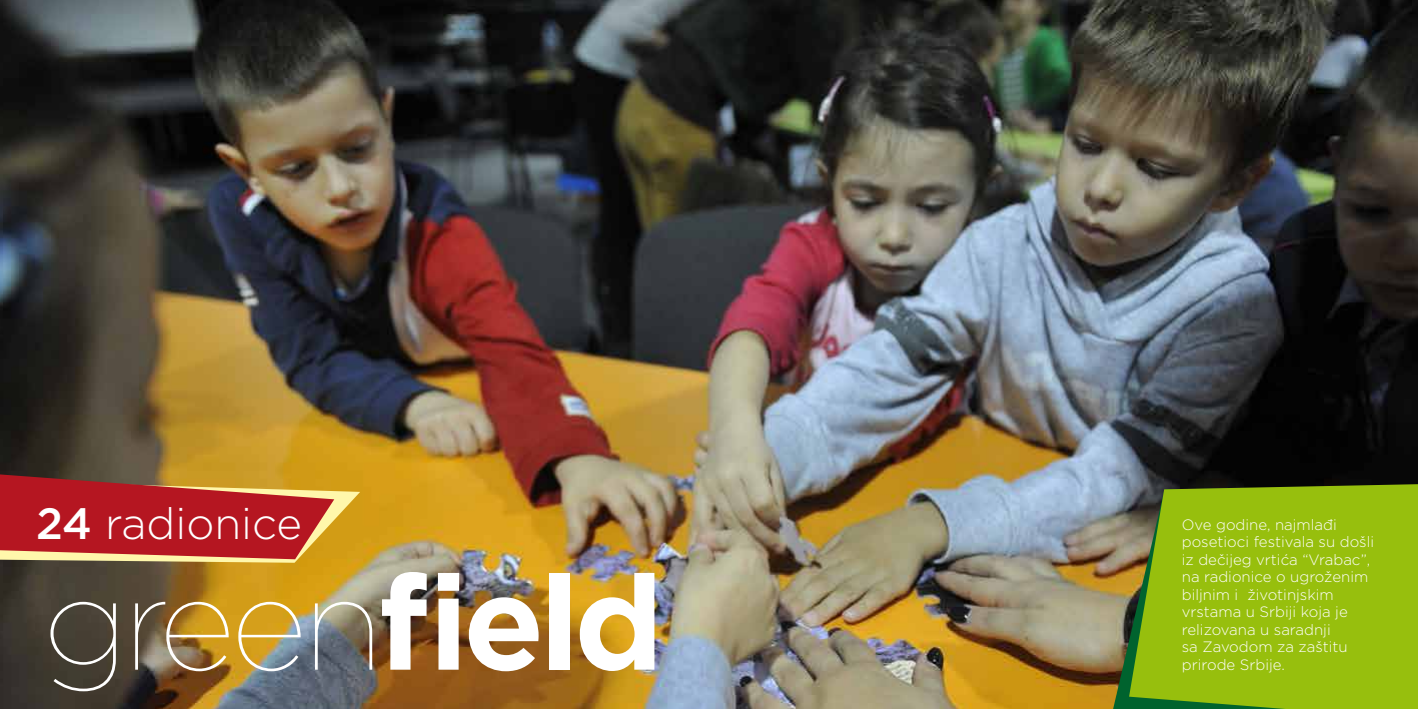
<style>
.page{position:relative;width:1418px;height:709px;background:#fff}
.page>*{position:absolute;margin:0;border:0;box-sizing:border-box;transform-origin:0 0}
.t1{font:100 132.5px "Gotham";letter-spacing:-.04em;color:#fff}
.t2{font:300 43.75px "Gotham";color:#fff}
.t3{font:300 15px/17.5px "Gotham";color:#fff}
.s1{font-weight:500}
.s2{font-weight:700}
</style>
<div class="page">
<img style="left:0;top:0;width:1417px;height:709px">
<img style="left:1113px;top:486px;width:16px;height:223px">
<svg style="left:1129px;top:484px;width:288px;height:225px;background:#8db312"></svg>
<svg style="left:0;top:474px;width:360px;height:89px;background:#bc4630"></svg>
<h2 class="t2" style="left:36px;top:495px;width:267px"><span class="s1">24</span> radionice</h2>
<h1 class="t1" style="left:43px;top:541px;width:622px">green<span class="s2">field</span></h1>
<p class="t3" style="left:1181px;top:515px;width:194px">Ove godine, najmlađi posetioci festivala su došli iz dečijeg vrtića “Vrabac”, na radionice o ugroženim biljnim i životinjskim vrstama u Srbiji koja je relizovana u saradnji<br>sa Zavodom za zaštitu prirode Srbije.</p>
</div>
